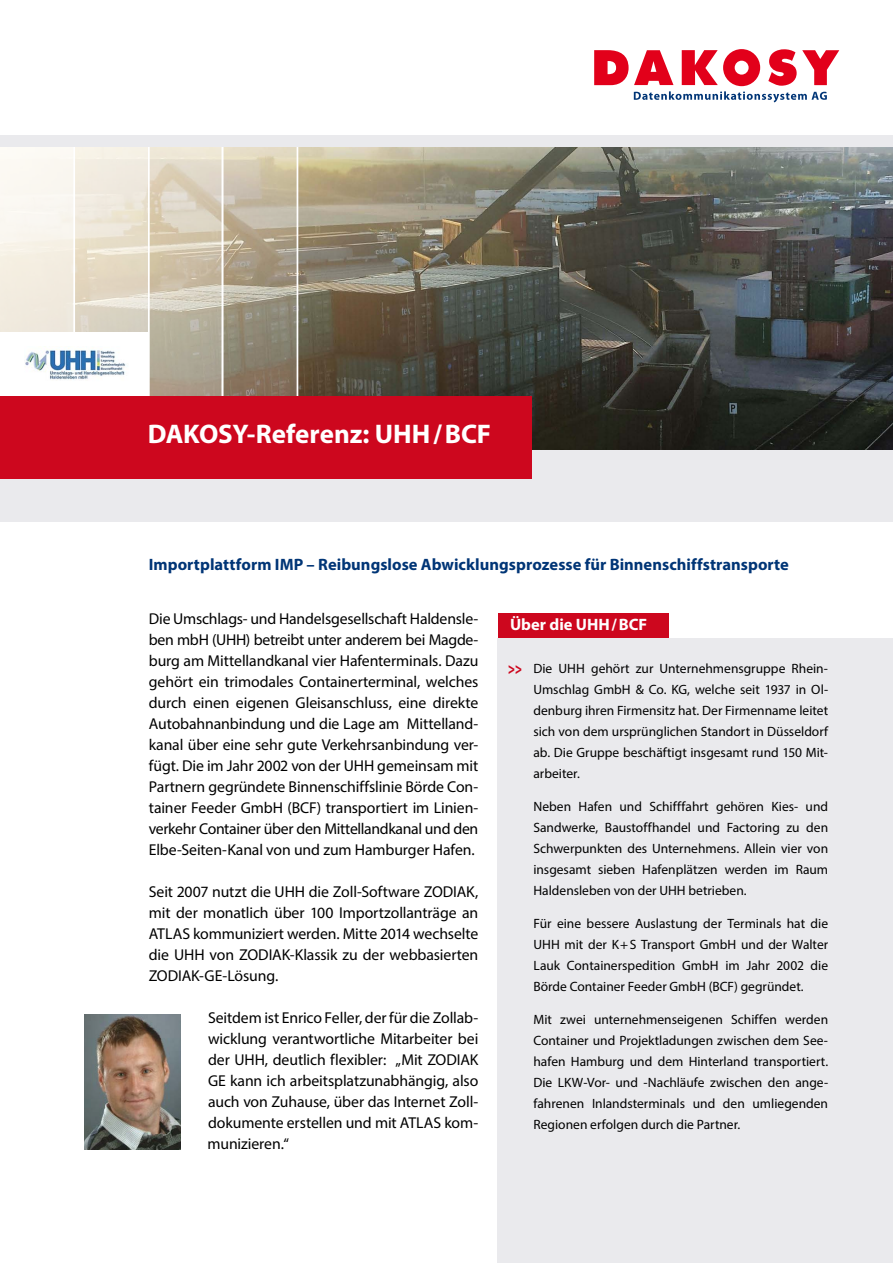
<style>
.page{position:relative;width:893px;height:1263px;background:#fff}
.page>*{position:absolute;margin:0;border:0;box-sizing:border-box;transform-origin:0 0}
.t1{font:700 27px "Myriad Pro";letter-spacing:-.005em;color:#fff}
.t2{font:700 16.5px "Myriad Pro";color:#003576}
.t3{font:700 16.5px "Myriad Pro";color:#fff}
.t4{font:900 16.5px "Myriad Pro";color:#cd071e;scale:.7 1}
.t5{font:15.75px/21px "Myriad Pro";letter-spacing:-.01em;color:#000;text-align:justify}
.t6{font:13.5px/21px "Myriad Pro";color:#000;text-align:justify}
</style>
<div class="page">
<div style="left:0;top:145px;width:893px;height:377px;background:#eaeaed"></div>
<img style="left:298px;top:147px;width:595px;height:303px">
<svg style="left:75px;top:147px;width:73px;height:185px"></svg>
<svg style="left:150px;top:147px;width:71px;height:249px;background:#cac1ad"></svg>
<svg style="left:223px;top:147px;width:74px;height:249px;background:#aca18c"></svg>
<div style="left:0;top:0;width:74px;height:423px;background:linear-gradient(to right,#f7f3ea,#f5f0e7)"></div>
<hr style="left:148px;top:0;width:2px;height:453px;background:#fff">
<hr style="left:221px;top:0;width:2px;height:453px;background:#fff">
<hr style="left:297px;top:0;width:1px;height:453px;background:#fff">
<hr style="left:73px;top:0;width:2px;height:453px;background:#fff">
<div style="left:0;top:0;width:893px;height:146px;background:#eaeaed"></div>
<div style="left:0;top:332px;width:149px;height:64px;background:#fff"></div>
<div style="left:0;top:0;width:893px;height:135px;background:#fff"></div>
<div style="left:0;top:396px;width:531px;height:83px;background:#cd071e"></div>
<img style="left:25px;top:350px;width:101px;height:30px">
<div style="left:498px;top:613px;width:170px;height:30px;background:#cd071e"></div>
<div style="left:498px;top:638px;width:395px;height:625px;background:#eaeaed"></div>
<svg style="left:594px;top:49px;width:245px;height:53px"></svg>
<img style="left:84px;top:1014px;width:96px;height:135px">
<p class="t1" style="left:148px;top:417px;width:345px">DAKOSY-Referenz: UHH / BCF</p>
<p class="t2" style="left:149px;top:554px;width:642px">Importplattform IMP – Reibungslose Abwicklungsprozesse für Binnenschiffstransporte</p>
<p class="t5" style="left:149px;top:608px;width:331px">Die Umschlags- und Handelsgesellschaft Haldensle&shy;ben mbH (UHH) betreibt unter anderem bei Magde&shy;burg am Mittellandkanal vier Hafenterminals. Dazu gehört ein trimodales Containerterminal, welches durch einen eigenen Gleisanschluss, eine direkte Autobahnanbindung und die Lage am Mittelland&shy;kanal über eine sehr gute Verkehrsanbindung ver&shy;fügt. Die im Jahr 2002 von der UHH gemeinsam mit Partnern gegründete Binnenschiffslinie Börde Con&shy;tainer Feeder GmbH (BCF) transportiert im Linien&shy;verkehr Container über den Mittellandkanal und den Elbe-Seiten-Kanal von und zum Hamburger Hafen.</p>
<p class="t5" style="left:149px;top:881px;width:331px">Seit 2007 nutzt die UHH die Zoll-Software ZODIAK, mit der monatlich über 100 Importzollanträge an ATLAS kommuniziert werden. Mitte 2014 wechselte die UHH von ZODIAK-Klassik zu der webbasierten ZODIAK-GE-Lösung.</p>
<p class="t5" style="left:208px;top:1007px;width:272px">Seitdem ist Enrico Feller, der für die Zollab&shy;wicklung verantwortliche Mitarbeiter bei der UHH, deutlich flexibler: „Mit ZODIAK GE kann ich arbeitsplatzunabhängig, also auch von Zuhause, über das Internet Zoll&shy;dokumente erstellen und mit ATLAS kom-</p>
<p class="t5" style="left:208px;top:1133px;width:83px">munizieren.“</p>
<p class="t3" style="left:510px;top:614px;width:139px">Über die UHH / BCF</p>
<p class="t6" style="left:533px;top:657px;width:296px">Die UHH gehört zur Unternehmensgruppe Rhein-Umschlag GmbH &amp; Co. KG, welche seit 1937 in Ol&shy;denburg ihren Firmensitz hat. Der Firmenname leitet sich von dem ursprünglichen Standort in Düsseldorf ab. Die Gruppe beschäftigt insgesamt rund 150 Mit&shy;arbeiter.</p>
<p class="t6" style="left:533px;top:795px;width:296px">Neben Hafen und Schifffahrt gehören Kies- und Sandwerke, Baustoffhandel und Factoring zu den Schwerpunkten des Unternehmens. Allein vier von insgesamt sieben Hafenplätzen werden im Raum Haldensleben von der UHH betrieben.</p>
<p class="t6" style="left:533px;top:912px;width:296px">Für eine bessere Auslastung der Terminals hat die UHH mit der K+S Transport GmbH und der Walter Lauk Containerspedition GmbH im Jahr 2002 die Börde Container Feeder GmbH (BCF) gegründet.</p>
<p class="t6" style="left:533px;top:1008px;width:296px">Mit zwei unternehmenseigenen Schiffen werden Container und Projektladungen zwischen dem See&shy;hafen Hamburg und dem Hinterland transportiert.<br>Die LKW-Vor- und -Nachläufe zwischen den ange&shy;fahrenen Inlandsterminals und den umliegenden Regionen erfolgen durch die Partner.</p>
<p class="t4" style="left:508px;top:657px;width:21px">&gt;&gt;</p>
</div>
